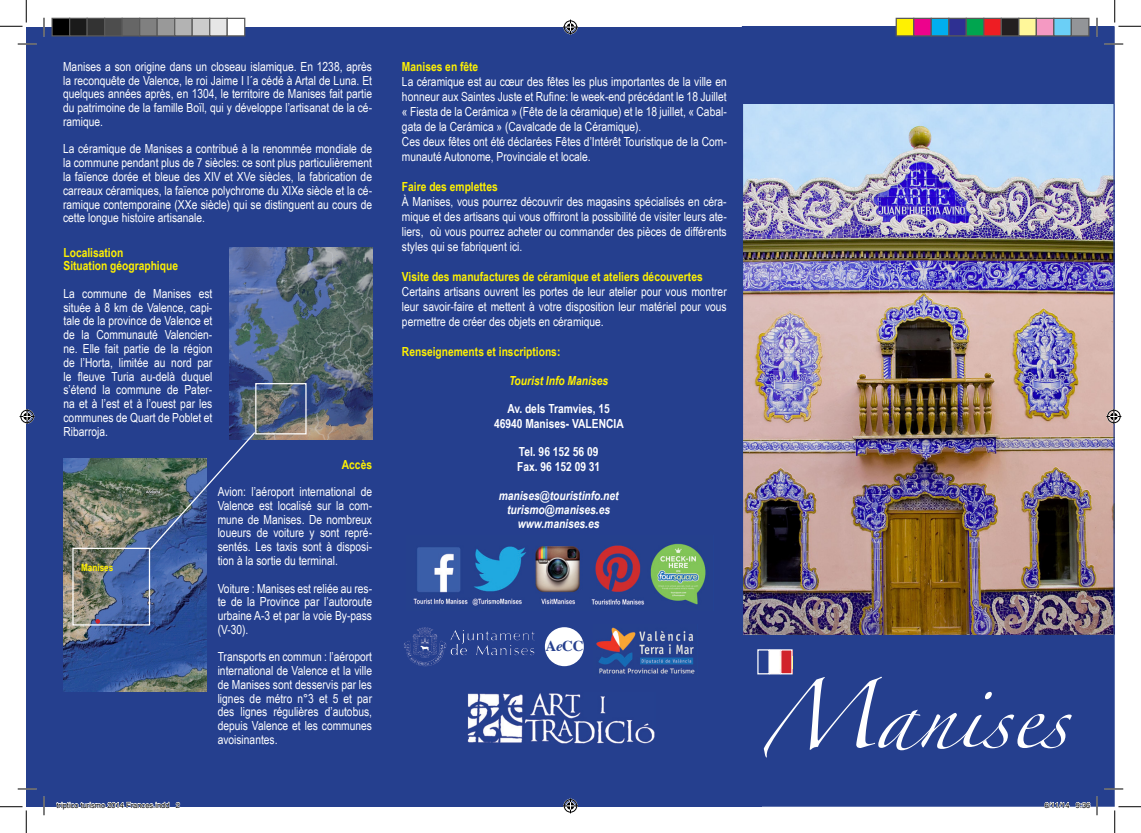
<style>
.page{position:relative;width:1141px;height:833px;background:#fff}
.page>*{position:absolute;margin:0;border:0;box-sizing:border-box;transform-origin:0 0}
.t1{font:60px "Zapfino";color:#fff}
.t2{font:700 15px "Times";color:#253f8e}
.t3{font:12.5px/13.8px "Arial Narrow";color:#fff;text-align:justify}
.t4{font:700 12.5px/13.8px "Arial Narrow";color:#fff101}
.t5{font:700 12.5px/14.4px "Arial Narrow";color:#fff;text-align:center}
.t6{font:italic 700 12.5px/14.4px "Arial Narrow";color:#fff;text-align:center}
.t7{font:italic 700 12.5px "Arial Narrow";color:#fff101}
.t8{font:700 10px "Arial Narrow";color:#fff101}
.t9{font:7.5px "Helvetica";color:#000}
.s1{font-style:italic}
</style>
<div class="page">
<div style="left:26px;top:27px;width:736px;height:779px;background:#253f8e"></div>
<img style="left:596px;top:627px;width:99px;height:47px">
<div style="left:742px;top:27px;width:371px;height:778px;background:#253f8e"></div>
<img style="left:743px;top:105px;width:369px;height:528px">
<img style="left:63px;top:458px;width:143px;height:233px">
<img style="left:229px;top:247px;width:143px;height:192px">
<div style="left:255px;top:383px;width:51px;height:51px;border:1px solid #fff"></div>
<div style="left:72px;top:547px;width:78px;height:78px;border:1px solid #fff"></div>
<svg style="left:148px;top:430px;width:108px;height:121px"></svg>
<img style="left:413px;top:543px;width:293px;height:63px">
<div style="left:545px;top:626px;width:38px;height:39px;background:#fff;border-radius:50%"></div>
<img style="left:412px;top:627px;width:25px;height:31px">
<svg style="left:95px;top:618px;width:5px;height:5px"></svg>
<img style="left:467px;top:693px;width:188px;height:50px">
<div style="left:769px;top:649px;width:11px;height:25px;background:#fff;border:1px solid #fff"></div>
<div style="left:780px;top:649px;width:12px;height:25px;background:#d1232a;border:1px solid #fff"></div>
<svg style="left:18px;top:43px;width:18px;height:2px"></svg>
<svg style="left:1104px;top:43px;width:19px;height:2px"></svg>
<svg style="left:18px;top:788px;width:18px;height:1px"></svg>
<svg style="left:1104px;top:787px;width:19px;height:2px"></svg>
<svg style="left:43px;top:18px;width:2px;height:18px"></svg>
<svg style="left:43px;top:796px;width:2px;height:18px"></svg>
<svg style="left:1096px;top:18px;width:1px;height:18px"></svg>
<svg style="left:1096px;top:796px;width:1px;height:18px"></svg>
<svg style="left:0;top:0;width:27px;height:27px"></svg>
<svg style="left:0;top:806px;width:27px;height:26px"></svg>
<svg style="left:1114px;top:0;width:26px;height:27px"></svg>
<svg style="left:1114px;top:806px;width:26px;height:26px"></svg>
<svg style="left:563px;top:20px;width:15px;height:15px"></svg>
<svg style="left:563px;top:798px;width:15px;height:14px"></svg>
<svg style="left:20px;top:409px;width:15px;height:15px"></svg>
<svg style="left:1106px;top:409px;width:15px;height:15px"></svg>
<div style="left:52px;top:18px;width:18px;height:18px;background:#000"></div>
<div style="left:51px;top:18px;width:19px;height:18px;border:1px solid #595959"></div>
<div style="left:70px;top:18px;width:17px;height:18px;background:#1a1a1a"></div>
<div style="left:69px;top:18px;width:19px;height:18px;border:1px solid #595959"></div>
<div style="left:87px;top:18px;width:18px;height:18px;background:#333"></div>
<div style="left:86px;top:18px;width:19px;height:18px;border:1px solid #595959"></div>
<div style="left:105px;top:18px;width:17px;height:18px;background:#4d4d4d"></div>
<div style="left:104px;top:18px;width:19px;height:18px;border:1px solid #595959"></div>
<div style="left:122px;top:18px;width:18px;height:18px;background:#666"></div>
<div style="left:121px;top:18px;width:19px;height:18px;border:1px solid #595959"></div>
<div style="left:140px;top:18px;width:17px;height:18px;background:#808080"></div>
<div style="left:139px;top:18px;width:19px;height:18px;border:1px solid #595959"></div>
<div style="left:157px;top:18px;width:18px;height:18px;background:#999"></div>
<div style="left:156px;top:18px;width:19px;height:18px;border:1px solid #595959"></div>
<div style="left:175px;top:18px;width:17px;height:18px;background:#b3b3b3"></div>
<div style="left:174px;top:18px;width:19px;height:18px;border:1px solid #595959"></div>
<div style="left:192px;top:18px;width:18px;height:18px;background:#ccc"></div>
<div style="left:191px;top:18px;width:19px;height:18px;border:1px solid #595959"></div>
<div style="left:210px;top:18px;width:17px;height:18px;background:#e6e6e6"></div>
<div style="left:209px;top:18px;width:19px;height:18px;border:1px solid #595959"></div>
<div style="left:227px;top:18px;width:18px;height:18px;background:#fff"></div>
<div style="left:226px;top:18px;width:19px;height:18px;border:1px solid #595959"></div>
<div style="left:896px;top:18px;width:17px;height:18px;background:#fff101"></div>
<div style="left:895px;top:18px;width:19px;height:18px;border:1px solid #595959"></div>
<div style="left:913px;top:18px;width:18px;height:18px;background:#ed028c"></div>
<div style="left:913px;top:18px;width:18px;height:18px;border:1px solid #595959"></div>
<div style="left:931px;top:18px;width:17px;height:18px;background:#00aeef"></div>
<div style="left:930px;top:18px;width:19px;height:18px;border:1px solid #595959"></div>
<div style="left:948px;top:18px;width:18px;height:18px;background:#2e3092"></div>
<div style="left:948px;top:18px;width:18px;height:18px;border:1px solid #595959"></div>
<div style="left:966px;top:18px;width:17px;height:18px;background:#00a54f"></div>
<div style="left:965px;top:18px;width:19px;height:18px;border:1px solid #595959"></div>
<div style="left:983px;top:18px;width:18px;height:18px;background:#ee1d23"></div>
<div style="left:983px;top:18px;width:18px;height:18px;border:1px solid #595959"></div>
<div style="left:1001px;top:18px;width:17px;height:18px;background:#231f20"></div>
<div style="left:1000px;top:18px;width:19px;height:18px;border:1px solid #595959"></div>
<div style="left:1018px;top:18px;width:18px;height:18px;background:#fff79a"></div>
<div style="left:1018px;top:18px;width:18px;height:18px;border:1px solid #595959"></div>
<div style="left:1036px;top:18px;width:17px;height:18px;background:#f499c2"></div>
<div style="left:1035px;top:18px;width:19px;height:18px;border:1px solid #595959"></div>
<div style="left:1053px;top:18px;width:18px;height:18px;background:#6bcff6"></div>
<div style="left:1053px;top:18px;width:18px;height:18px;border:1px solid #595959"></div>
<div style="left:1071px;top:18px;width:17px;height:18px;background:#939598"></div>
<div style="left:1070px;top:18px;width:19px;height:18px;border:1px solid #595959"></div>
<svg style="left:56px;top:801px;width:113px;height:6px"></svg>
<svg style="left:175px;top:802px;width:5px;height:5px"></svg>
<svg style="left:1044px;top:801px;width:25px;height:6px"></svg>
<svg style="left:1075px;top:802px;width:15px;height:5px"></svg>
<p class="t3" style="left:63px;top:59px;width:310px">Manises a son origine dans un closeau islamique. En 1238, après la reconquête de Valence, le roi Jaime I l´a cédé à Artal de Luna. Et quelques années après, en 1304, le territoire de Manises fait partie du patrimoine de la famille Boïl, qui y développe l’artisanat de la cé&shy;ramique.</p>
<p class="t3" style="left:63px;top:142px;width:310px">La céramique de Manises a contribué à la renommée mondiale de la commune pendant plus de 7 siècles: ce sont plus particulièrement la faïence dorée et bleue des XIV et XVe siècles, la fabrication de carreaux céramiques, la faïence polychrome du XIXe siècle et la cé&shy;ramique contemporaine (XXe siècle) qui se distinguent au cours de cette longue histoire artisanale.</p>
<p class="t4" style="left:63px;top:244px;width:116px">Localisation<br>Situation géographique</p>
<p class="t3" style="left:63px;top:286px;width:150px">La commune de Manises est située à 8 km de Valence, capi&shy;tale de la province de Valence et de la Communauté Valencien&shy;ne. Elle fait partie de la région de l’Horta, limitée au nord par le fleuve Turia au-delà duquel s’étend la commune de Pater&shy;na et à l’est et à l’ouest par les communes de Quart de Poblet et Ribarroja.</p>
<p class="t8" style="left:81px;top:560px;width:34px">Manises</p>
<p class="t4" style="left:342px;top:456px;width:32px">Accès</p>
<p class="t3" style="left:218px;top:484px;width:156px">Avion: l’aéroport international de Valence est localisé sur la com&shy;mune de Manises. De nombreux loueurs de voiture y sont repré&shy;sentés. Les taxis sont à disposi&shy;tion à la sortie du terminal.</p>
<p class="t3" style="left:218px;top:580px;width:156px">Voiture : Manises est reliée au res&shy;te de la Province par l’autoroute urbaine A-3 et par la voie By-pass (V-30).</p>
<p class="t3" style="left:218px;top:649px;width:156px">Transports en commun : l’aéroport international de Valence et la ville de Manises sont desservis par les lignes de métro n°3 et 5 et par des lignes régulières d’autobus, depuis Valence et les communes avoisinantes.</p>
<p class="t4" style="left:402px;top:59px;width:78px">Manises en fête</p>
<p class="t3" style="left:402px;top:73px;width:326px;line-height:15px;text-align:left">La céramique est au cœur des fêtes les plus importantes de la ville en honneur aux Saintes Juste et Rufine: le week-end précédant le 18 Juillet « Fiesta de la Cerámica » (Fête de la céramique) et le 18 juillet, « Cabal&shy;gata de la Cerámica » (Cavalcade de la Céramique).<br>Ces deux fêtes ont été déclarées Fêtes d’Intérêt Touristique de la Com&shy;munauté Autonome, Provinciale et locale.</p>
<p class="t4" style="left:402px;top:179px;width:97px">Faire des emplettes</p>
<p class="t3" style="left:402px;top:193px;width:326px;line-height:15px">À Manises, vous pourrez découvrir des magasins spécialisés en céra&shy;mique et des artisans qui vous offriront la possibilité de visiter leurs ate&shy;liers, où vous pourrez acheter ou commander des pièces de différents styles qui se fabriquent ici.</p>
<p class="t4" style="left:402px;top:269px;width:302px">Visite des manufactures de céramique et ateliers découvertes</p>
<p class="t3" style="left:402px;top:283px;width:326px;line-height:15px">Certains artisans ouvrent les portes de leur atelier pour vous montrer leur savoir-faire et mettent à votre disposition leur matériel pour vous permettre de créer des objets en céramique.</p>
<p class="t4" style="left:402px;top:344px;width:160px">Renseignements et inscriptions:</p>
<p class="t7" style="left:509px;top:370px;width:100px">Tourist Info Manises</p>
<p class="t5" style="left:494px;top:401px;width:131px">Av. dels Tramvies, 15<br>46940 Manises- VALENCIA</p>
<p class="t5" style="left:517px;top:444px;width:85px;text-align:left">Tel. 96 152 56 09<br>Fax. 96 152 09 31</p>
<p class="t6" style="left:498px;top:487px;width:121px">manises@touristinfo.net turismo@manises.es www.manises.es</p>
<p class="t2" style="left:545px;top:631px;width:40px">A<span class="s1">e</span>CC</p>
<h1 class="t1" style="left:762px;top:690px;width:307px">Manises</h1>
<p class="t9" style="left:56px;top:798px;width:125px">triptico turismo 2014 Frances.indd 2</p>
<p class="t9" style="left:1044px;top:798px;width:47px">6/11/14 9:36</p>
</div>
